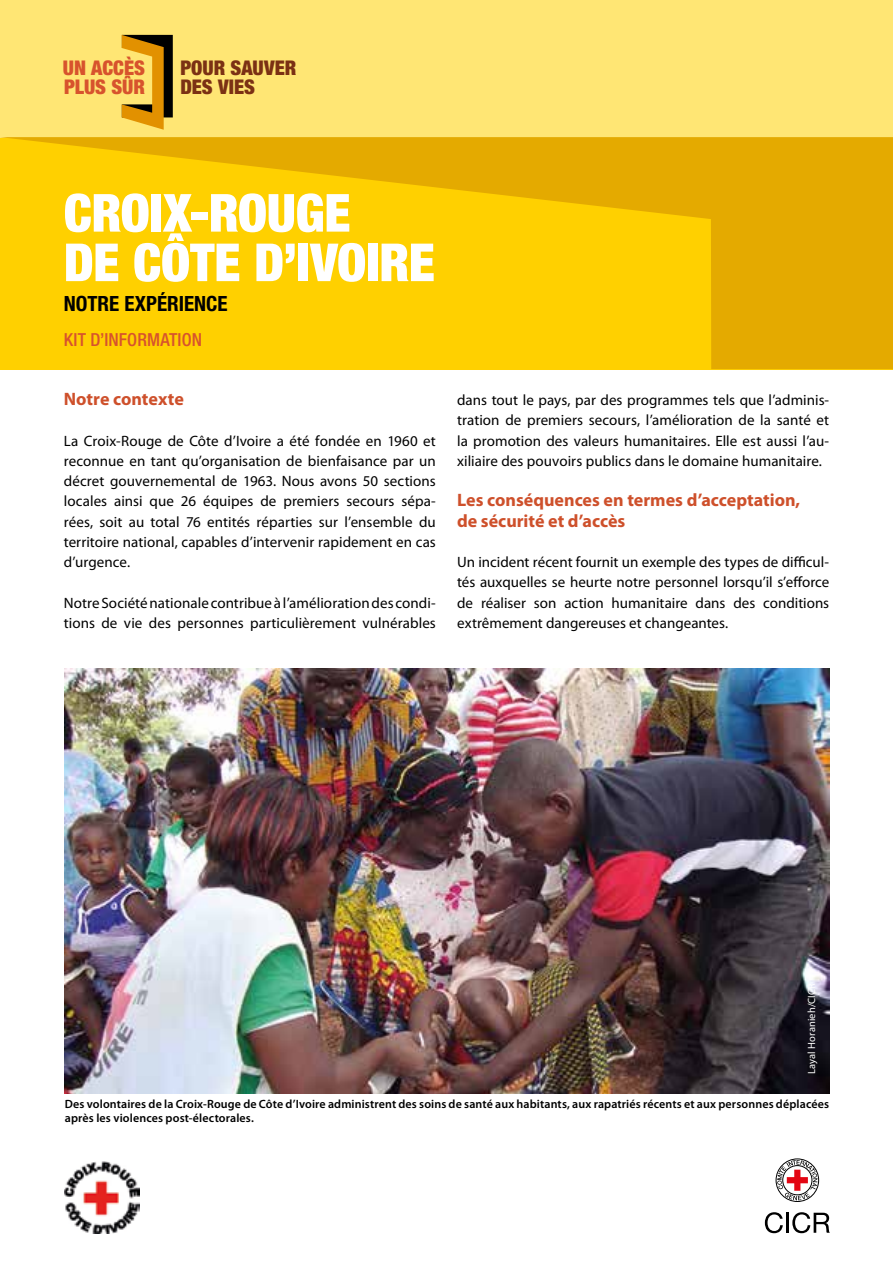
<style>
.page{position:relative;width:893px;height:1263px;background:#fff}
.page>*{position:absolute;margin:0;border:0;box-sizing:border-box;transform-origin:0 0}
.t1{font:900 condensed 52.5px/49.5px "Helvetica Neue LT Std";letter-spacing:-.005em;color:#fff}
.t2{font:700 condensed 21px "Helvetica Neue LT Std";color:#000}
.t3{font:900 condensed 20.25px/19px "Helvetica Neue LT Std";color:#7b3114}
.t4{font:900 condensed 20.25px/19px "Helvetica Neue LT Std";letter-spacing:-.005em;color:#d7532d}
.t5{font:700 18px/20.2px "Myriad Pro";color:#ce502b}
.t6{font:500 condensed 18px "Helvetica Neue LT Std";letter-spacing:.005em;color:#d7532d}
.t7{font:15px/20.2px "Myriad Pro";letter-spacing:.005em;color:#000;text-align:justify}
.t8{font:600 12px/13.5px "Myriad Pro";letter-spacing:.01em;color:#000}
.t9{font:10.5px "Myriad Pro";letter-spacing:.015em;color:#fff}
</style>
<div class="page">
<div style="left:0;top:0;width:893px;height:137px;background:#ffe674"></div>
<img style="left:65px;top:668px;width:764px;height:425px">
<svg style="left:0;top:137px;width:893px;height:232px;fill:#ffd000"></svg>
<img style="left:65px;top:1161px;width:75px;height:72px">
<div style="left:776px;top:1158px;width:43px;height:44px;border:1px solid #000;border-radius:50%"></div>
<svg style="left:777px;top:1160px;width:40px;height:40px"></svg>
<svg style="left:765px;top:1212px;width:18px;height:21px"></svg>
<hr style="left:786px;top:1213px;width:3px;height:20px;background:#000">
<svg style="left:792px;top:1212px;width:38px;height:21px"></svg>
<svg style="left:122px;top:35px;width:51px;height:95px"></svg>
<h3 class="t4" style="left:63px;top:57px;width:84px">UN ACCÈS<br>PLUS SÛR</h3>
<h3 class="t3" style="left:180px;top:57px;width:118px">POUR SAUVER<br>DES VIES</h3>
<h1 class="t1" style="left:64px;top:187px;width:373px">CROIX-ROUGE<br>DE CÔTE D’IVOIRE</h1>
<h2 class="t2" style="left:64px;top:290px;width:165px">NOTRE EXPÉRIENCE</h2>
<p class="t6" style="left:64px;top:328px;width:140px">KIT D’INFORMATION</p>
<p class="t5" style="left:64px;top:388px;width:122px">Notre contexte</p>
<p class="t7" style="left:64px;top:430px;width:374px">La Croix-Rouge de Côte d’Ivoire a été fondée en 1960 et reconnue en tant qu’organisation de bienfaisance par un décret gouvernemental de 1963. Nous avons 50 sections locales ainsi que 26 équipes de premiers secours sépa&shy;rées, soit au total 76 entités réparties sur l’ensemble du territoire national, capables d’intervenir rapidement en cas d’urgence.</p>
<p class="t7" style="left:64px;top:592px;width:374px">Notre Société nationale contribue à l’amélioration des condi&shy;tions de vie des personnes particulièrement vulnérables</p>
<p class="t7" style="left:457px;top:390px;width:374px">dans tout le pays, par des programmes tels que l’adminis&shy;tration de premiers secours, l’amélioration de la santé et la promotion des valeurs humanitaires. Elle est aussi l’au&shy;xiliaire des pouvoirs publics dans le domaine humanitaire.</p>
<p class="t5" style="left:457px;top:489px;width:345px">Les conséquences en termes d’acceptation, de sécurité et d’accès</p>
<p class="t7" style="left:457px;top:552px;width:374px">Un incident récent fournit un exemple des types de difficul&shy;tés auxquelles se heurte notre personnel lorsqu’il s’efforce de réaliser son action humanitaire dans des conditions extrêmement dangereuses et changeantes.</p>
<p class="t9" style="left:805px;top:1074px;width:93px;rotate:-90deg">Layal Horanieh/CICR</p>
<p class="t8" style="left:65px;top:1097px;width:766px">Des volontaires de la Croix-Rouge de Côte d’Ivoire administrent des soins de santé aux habitants, aux rapatriés récents et aux personnes déplacées après les violences post-électorales.</p>
</div>
